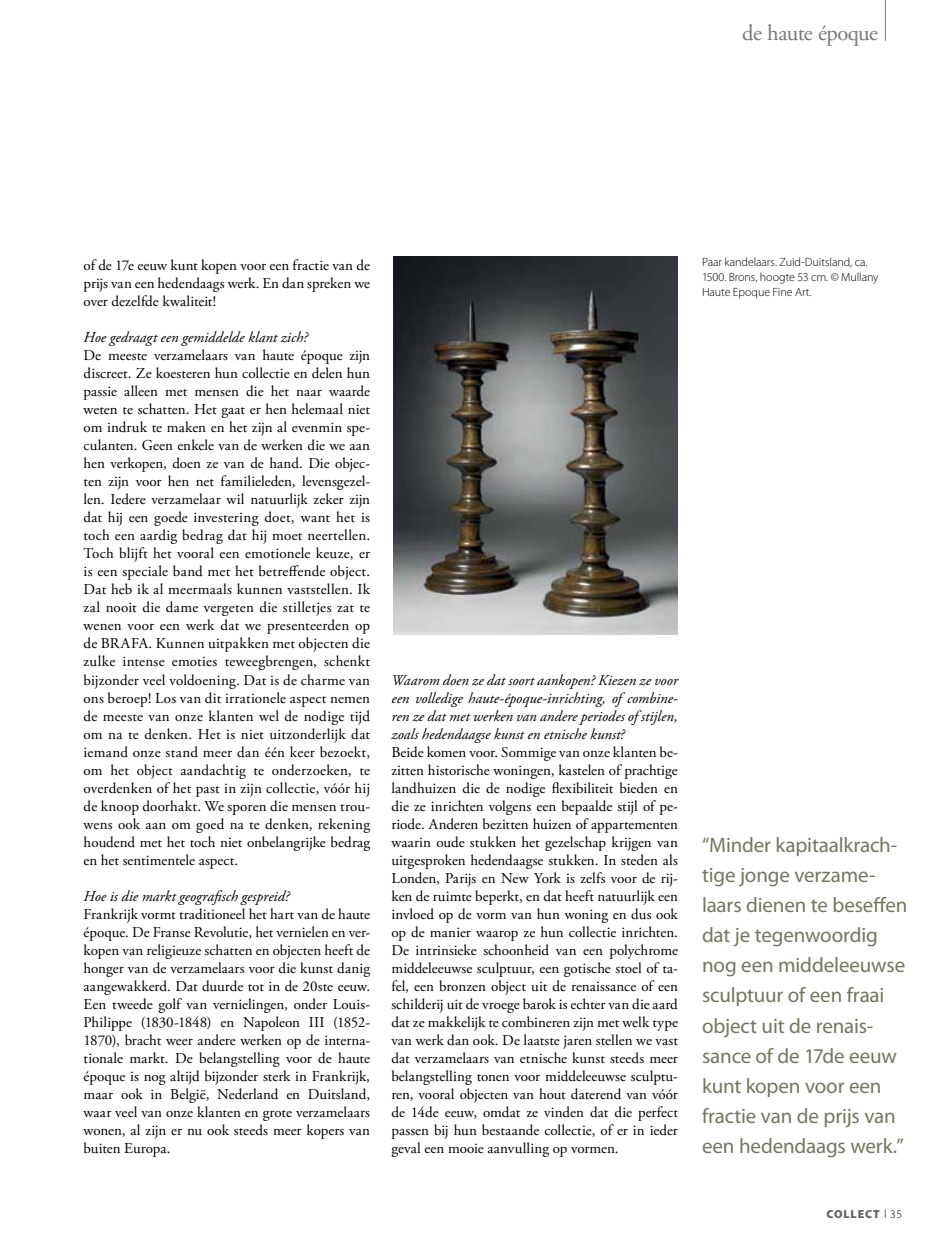
<style>
.page{position:relative;width:936px;height:1251px;background:#fff}
.page>*{position:absolute;margin:0;border:0;box-sizing:border-box;transform-origin:0 0}
.t1{font:22.5px "Adobe Garamond Pro";letter-spacing:-.025em;color:#77787b}
.t2{font:21px/30px "Myriad Pro";letter-spacing:-.005em;color:#767662}
.t3{font:15px/18px "Adobe Garamond Pro";letter-spacing:-.005em;color:#000;text-align:justify}
.t4{font:italic 15px/18px "Adobe Garamond Pro";letter-spacing:.005em;color:#000;text-align:justify}
.t5{font:300 12px/15px "Myriad Pro";letter-spacing:-.005em;color:#000}
.t6{font:900 11.7px "Myriad Pro";letter-spacing:.08em;color:#636466}
.s1{font-weight:300;color:#000}
</style>
<div class="page">
<hr style="left:884px;top:0;width:1px;height:41px;background:#77787b">
<img style="left:393px;top:257px;width:284px;height:377px">
<h1 class="t1" style="left:742px;top:19px;width:137px">de haute époque</h1>
<p class="t3" style="left:84px;top:257px;width:288px">of de 17e eeuw kunt kopen voor een fractie van de prijs van een hedendaags werk. En dan spreken we over dezelfde kwaliteit!</p>
<p class="t4" style="left:84px;top:329px;width:226px">Hoe gedraagt een gemiddelde klant zich?</p>
<p class="t3" style="left:84px;top:347px;width:288px">De meeste verzamelaars van haute époque zijn discreet. Ze koesteren hun collectie en delen hun passie alleen met mensen die het naar waarde weten te schatten. Het gaat er hen helemaal niet om indruk te maken en het zijn al evenmin spe&shy;culanten. Geen enkele van de werken die we aan hen verkopen, doen ze van de hand. Die objec&shy;ten zijn voor hen net familieleden, levensgezel&shy;len. Iedere verzamelaar wil natuurlijk zeker zijn dat hij een goede investering doet, want het is toch een aardig bedrag dat hij moet neertellen.<br>Toch blijft het vooral een emotionele keuze, er is een speciale band met het betreffende object.<br>Dat heb ik al meermaals kunnen vaststellen. Ik zal nooit die dame vergeten die stilletjes zat te wenen voor een werk dat we presenteerden op de BRAFA. Kunnen uitpakken met objecten die zulke intense emoties teweegbrengen, schenkt bijzonder veel voldoening. Dat is de charme van ons beroep! Los van dit irrationele aspect nemen de meeste van onze klanten wel de nodige tijd om na te denken. Het is niet uitzonderlijk dat iemand onze stand meer dan één keer bezoekt, om het object aandachtig te onderzoeken, te overdenken of het past in zijn collectie, vóór hij de knoop doorhakt. We sporen die mensen trou&shy;wens ook aan om goed na te denken, rekening houdend met het toch niet onbelangrijke bedrag en het sentimentele aspect.</p>
<p class="t4" style="left:84px;top:887px;width:207px">Hoe is die markt geografisch gespreid?</p>
<p class="t3" style="left:84px;top:905px;width:288px">Frankrijk vormt traditioneel het hart van de haute époque. De Franse Revolutie, het vernielen en ver&shy;kopen van religieuze schatten en objecten heeft de honger van de verzamelaars voor die kunst danig aangewakkerd. Dat duurde tot in de 20ste eeuw.<br>Een tweede golf van vernielingen, onder Louis-Philippe (1830-1848) en Napoleon III (1852- 1870), bracht weer andere werken op de interna&shy;tionale markt. De belangstelling voor de haute époque is nog altijd bijzonder sterk in Frankrijk, maar ook in België, Nederland en Duitsland, waar veel van onze klanten en grote verzamelaars wonen, al zijn er nu ook steeds meer kopers van buiten Europa.</p>
<p class="t4" style="left:391px;top:671px;width:288px">Waarom doen ze dat soort aankopen? Kiezen ze voor een volledige haute-époque-inrichting, of combine&shy;ren ze dat met werken van andere periodes of stijlen, zoals hedendaagse kunst en etnische kunst?</p>
<p class="t3" style="left:391px;top:743px;width:288px">Beide komen voor. Sommige van onze klanten be&shy;zitten historische woningen, kastelen of prachtige landhuizen die de nodige flexibiliteit bieden en die ze inrichten volgens een bepaalde stijl of pe&shy;riode. Anderen bezitten huizen of appartementen waarin oude stukken het gezelschap krijgen van uitgesproken hedendaagse stukken. In steden als Londen, Parijs en New York is zelfs voor de rij&shy;ken de ruimte beperkt, en dat heeft natuurlijk een invloed op de vorm van hun woning en dus ook op de manier waarop ze hun collectie inrichten.<br>De intrinsieke schoonheid van een polychrome middeleeuwse sculptuur, een gotische stoel of ta&shy;fel, een bronzen object uit de renaissance of een schilderij uit de vroege barok is echter van die aard dat ze makkelijk te combineren zijn met welk type van werk dan ook. De laatste jaren stellen we vast dat verzamelaars van etnische kunst steeds meer belangstelling tonen voor middeleeuwse sculptu&shy;ren, vooral objecten van hout daterend van vóór de 14de eeuw, omdat ze vinden dat die perfect passen bij hun bestaande collectie, of er in ieder geval een mooie aanvulling op vormen.</p>
<p class="t5" style="left:702px;top:254px;width:178px">Paar kandelaars. Zuid-Duitsland, ca.<br>1500. Brons, hoogte 53 cm. © Mullany<br>Haute Epoque Fine Art.</p>
<p class="t2" style="left:702px;top:830px;width:207px">“Minder kapitaalkrach&shy;tige jonge verzame&shy;laars dienen te beseffen dat je tegenwoordig nog een middeleeuwse sculptuur of een fraai object uit de renais&shy;sance of de 17de eeuw kunt kopen voor een fractie van de prijs van een hedendaags werk.”</p>
<p class="t6" style="left:826px;top:1207px;width:77px">COLLECT <span class="s1">l 35</span></p>
</div>
